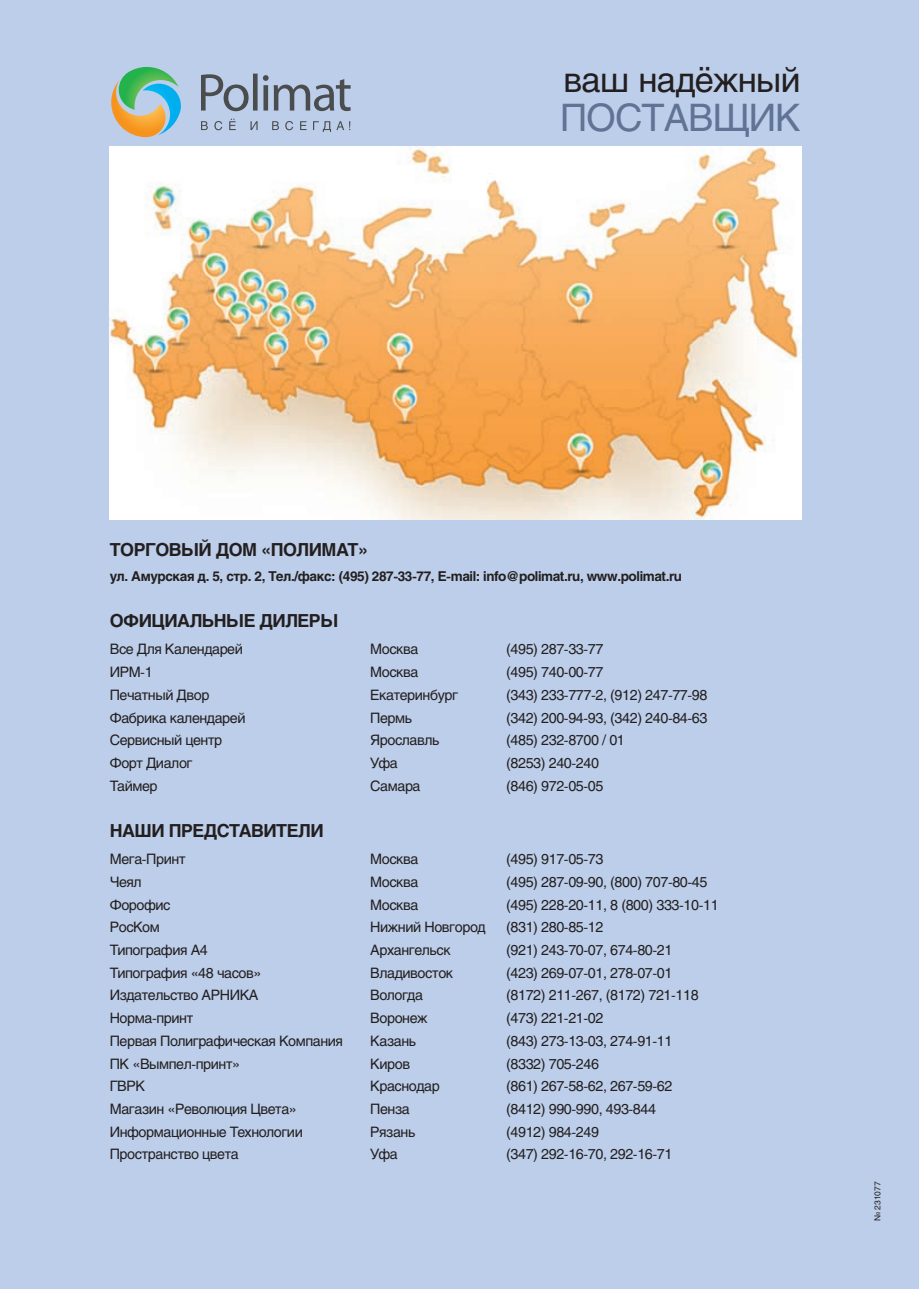
<style>
.page{position:relative;width:919px;height:1289px;background:#fff}
.page>*{position:absolute;margin:0;border:0;box-sizing:border-box;transform-origin:0 0}
.t1{font:37.5px "Helios";letter-spacing:-.025em;color:#607394}
.t2{font:34.5px "Helios";letter-spacing:-.02em;color:#231f20}
.t3{font:700 17.85px "Helios";letter-spacing:-.03em;color:#231f20}
.t4{font:14.25px "Helios";letter-spacing:-.03em;color:#231f20}
.t5{font:700 13.5px "Helios";letter-spacing:-.03em;color:#231f20}
.t6{font:8.4px "Helios";color:#231f20}
</style>
<div class="page">
<div style="left:0;top:0;width:918px;height:1288px;background:#bccee9"></div>
<img style="left:110px;top:146px;width:691px;height:373px">
<svg style="left:111px;top:67px;width:70px;height:70px"></svg>
<svg style="left:201px;top:74px;width:149px;height:37px"></svg>
<svg style="left:201px;top:121px;width:7px;height:9px"></svg>
<svg style="left:214px;top:121px;width:8px;height:9px"></svg>
<svg style="left:229px;top:119px;width:7px;height:11px"></svg>
<svg style="left:250px;top:121px;width:7px;height:9px"></svg>
<svg style="left:272px;top:121px;width:7px;height:9px"></svg>
<svg style="left:285px;top:121px;width:8px;height:9px"></svg>
<svg style="left:300px;top:121px;width:6px;height:9px"></svg>
<svg style="left:313px;top:121px;width:37px;height:11px"></svg>
<h2 class="t2" style="left:563px;top:59px;width:238px">ваш надёжный</h2>
<h1 class="t1" style="left:560px;top:95px;width:242px">ПОСТАВЩИК</h1>
<p class="t3" style="left:110px;top:539px;width:260px">ТОРГОВЫЙ ДОМ «ПОЛИМАТ»</p>
<p class="t5" style="left:110px;top:568px;width:573px">ул. Амурская д. 5, стр. 2, Тел./факс: (495) 287-33-77, E-mail: info@polimat.ru, www.polimat.ru</p>
<p class="t3" style="left:110px;top:610px;width:230px">ОФИЦИАЛЬНЫЕ ДИЛЕРЫ</p>
<p class="t4" style="left:110px;top:641px;width:135px">Все Для Календарей</p>
<p class="t4" style="left:370px;top:641px;width:50px">Москва</p>
<p class="t4" style="left:506px;top:641px;width:99px">(495) 287-33-77</p>
<p class="t4" style="left:110px;top:663px;width:44px">ИРМ-1</p>
<p class="t4" style="left:370px;top:663px;width:50px">Москва</p>
<p class="t4" style="left:506px;top:663px;width:99px">(495) 740-00-77</p>
<p class="t4" style="left:110px;top:686px;width:101px">Печатный Двор</p>
<p class="t4" style="left:370px;top:686px;width:89px">Екатеринбург</p>
<p class="t4" style="left:506px;top:686px;width:203px">(343) 233-777-2, (912) 247-77-98</p>
<p class="t4" style="left:110px;top:709px;width:137px">Фабрика календарей</p>
<p class="t4" style="left:370px;top:709px;width:43px">Пермь</p>
<p class="t4" style="left:506px;top:709px;width:203px">(342) 200-94-93, (342) 240-84-63</p>
<p class="t4" style="left:110px;top:731px;width:114px">Сервисный центр</p>
<p class="t4" style="left:370px;top:731px;width:71px">Ярославль</p>
<p class="t4" style="left:506px;top:731px;width:120px">(485) 232-8700 / 01</p>
<p class="t4" style="left:110px;top:754px;width:84px">Форт Диалог</p>
<p class="t4" style="left:370px;top:754px;width:29px">Уфа</p>
<p class="t4" style="left:506px;top:754px;width:94px">(8253) 240-240</p>
<p class="t4" style="left:110px;top:777px;width:49px">Таймер</p>
<p class="t4" style="left:370px;top:777px;width:52px">Самара</p>
<p class="t4" style="left:506px;top:777px;width:99px">(846) 972-05-05</p>
<p class="t3" style="left:110px;top:820px;width:215px">НАШИ ПРЕДСТАВИТЕЛИ</p>
<p class="t4" style="left:110px;top:850px;width:77px">Мега-Принт</p>
<p class="t4" style="left:370px;top:850px;width:50px">Москва</p>
<p class="t4" style="left:506px;top:850px;width:99px">(495) 917-05-73</p>
<p class="t4" style="left:110px;top:873px;width:33px">Чеял</p>
<p class="t4" style="left:370px;top:873px;width:50px">Москва</p>
<p class="t4" style="left:506px;top:873px;width:203px">(495) 287-09-90, (800) 707-80-45</p>
<p class="t4" style="left:110px;top:896px;width:62px">Форофис</p>
<p class="t4" style="left:370px;top:896px;width:50px">Москва</p>
<p class="t4" style="left:506px;top:896px;width:214px">(495) 228-20-11, 8 (800) 333-10-11</p>
<p class="t4" style="left:110px;top:918px;width:52px">РосКом</p>
<p class="t4" style="left:370px;top:918px;width:117px">Нижний Новгород</p>
<p class="t4" style="left:506px;top:918px;width:99px">(831) 280-85-12</p>
<p class="t4" style="left:110px;top:941px;width:100px">Типография А4</p>
<p class="t4" style="left:370px;top:941px;width:82px">Архангельск</p>
<p class="t4" style="left:506px;top:941px;width:168px">(921) 243-70-07, 674-80-21</p>
<p class="t4" style="left:110px;top:964px;width:153px">Типография «48 часов»</p>
<p class="t4" style="left:370px;top:964px;width:84px">Владивосток</p>
<p class="t4" style="left:506px;top:964px;width:168px">(423) 269-07-01, 278-07-01</p>
<p class="t4" style="left:110px;top:986px;width:150px">Издательство АРНИКА</p>
<p class="t4" style="left:370px;top:986px;width:54px">Вологда</p>
<p class="t4" style="left:506px;top:986px;width:194px">(8172) 211-267, (8172) 721-118</p>
<p class="t4" style="left:110px;top:1009px;width:85px">Норма-принт</p>
<p class="t4" style="left:370px;top:1009px;width:59px">Воронеж</p>
<p class="t4" style="left:506px;top:1009px;width:99px">(473) 221-21-02</p>
<p class="t4" style="left:110px;top:1032px;width:235px">Первая Полиграфическая Компания</p>
<p class="t4" style="left:370px;top:1032px;width:47px">Казань</p>
<p class="t4" style="left:506px;top:1032px;width:168px">(843) 273-13-03, 274-91-11</p>
<p class="t4" style="left:110px;top:1055px;width:132px">ПК «Вымпел-принт»</p>
<p class="t4" style="left:370px;top:1055px;width:41px">Киров</p>
<p class="t4" style="left:506px;top:1055px;width:94px">(8332) 705-246</p>
<p class="t4" style="left:110px;top:1077px;width:37px">ГВРК</p>
<p class="t4" style="left:370px;top:1077px;width:71px">Краснодар</p>
<p class="t4" style="left:506px;top:1077px;width:168px">(861) 267-58-62, 267-59-62</p>
<p class="t4" style="left:110px;top:1100px;width:189px">Магазин «Революция Цвета»</p>
<p class="t4" style="left:370px;top:1100px;width:41px">Пенза</p>
<p class="t4" style="left:506px;top:1100px;width:151px">(8412) 990-990, 493-844</p>
<p class="t4" style="left:110px;top:1123px;width:195px">Информационные Технологии</p>
<p class="t4" style="left:370px;top:1123px;width:47px">Рязань</p>
<p class="t4" style="left:506px;top:1123px;width:94px">(4912) 984-249</p>
<p class="t4" style="left:110px;top:1145px;width:130px">Пространство цвета</p>
<p class="t4" style="left:370px;top:1145px;width:29px">Уфа</p>
<p class="t4" style="left:506px;top:1145px;width:168px">(347) 292-16-70, 292-16-71</p>
<p class="t6" style="left:872px;top:1221px;width:41px;rotate:-90deg">№ 231077</p>
</div>
